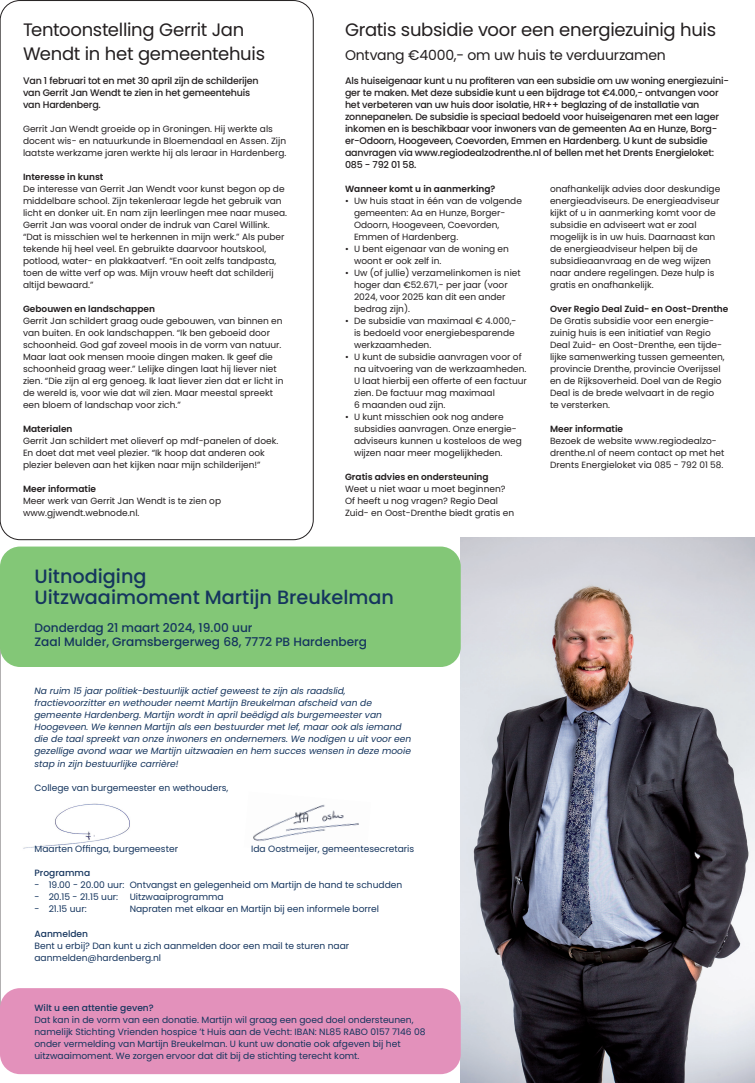
<style>
.page{position:relative;width:755px;height:1083px;background:#fff}
.page>*{position:absolute;margin:0;border:0;box-sizing:border-box;transform-origin:0 0}
.t1{font:500 19.2px/21.2px "Poppins";color:#15355e}
.t2{font:18px/24px "Poppins";letter-spacing:-.015em;color:#231f20}
.t3{font:14px "Poppins";letter-spacing:-.015em;color:#231f20}
.t4{font:500 12.1px/14.2px "Poppins";color:#15355e}
.t5{font:500 9.5px/12px "Poppins";letter-spacing:-.02em;color:#231f20}
.t6{font:9.1px/12.1px "Poppins";color:#15355e}
.t7{font:italic 9.1px/12.1px "Poppins";color:#15355e}
.t8{font:500 9.1px "Poppins";color:#15355e}
.t9{font:9px/12px "Poppins";color:#231f20}
.t10{font:600 9px "Poppins";color:#231f20}
</style>
<div class="page">
<svg style="left:0;top:651px;width:1px;height:409px"></svg>
<img style="left:460px;top:538px;width:294px;height:545px">
<img style="left:253px;top:804px;width:106px;height:37px">
<img style="left:23px;top:803px;width:107px;height:46px">
<div style="left:0;top:546px;width:460px;height:121px;background:#83c777;border-radius:20px"></div>
<div style="left:0;top:988px;width:460px;height:86px;background:#e391bb;border-radius:20px"></div>
<h2 class="t2" style="left:23px;top:18px;width:243px">Tentoonstelling Gerrit Jan<br>Wendt in het gemeentehuis</h2>
<p class="t5" style="left:23px;top:75px;width:237px">Van 1 februari tot en met 30 april zijn de schilderijen van Gerrit Jan Wendt te zien in het gemeentehuis van Hardenberg.</p>
<p class="t9" style="left:23px;top:123px;width:265px">Gerrit Jan Wendt groeide op in Groningen. Hij werkte als docent wis- en natuurkunde in Bloemendaal en Assen. Zijn laatste werkzame jaren werkte hij als leraar in Hardenberg.</p>
<p class="t10" style="left:23px;top:172px;width:82px">Interesse in kunst</p>
<p class="t9" style="left:23px;top:183px;width:265px">De interesse van Gerrit Jan Wendt voor kunst begon op de middelbare school. Zijn tekenleraar legde het gebruik van licht en donker uit. En nam zijn leerlingen mee naar musea.<br>Gerrit Jan was vooral onder de indruk van Carel Willink. “Dat is misschien wel te herkennen in mijn werk.” Als puber tekende hij heel veel. En gebruikte daarvoor houtskool, potlood, water- en plakkaatverf. “En ooit zelfs tandpasta, toen de witte verf op was. Mijn vrouw heeft dat schilderij altijd bewaard.”</p>
<p class="t10" style="left:23px;top:304px;width:133px">Gebouwen en landschappen</p>
<p class="t9" style="left:23px;top:315px;width:262px">Gerrit Jan schildert graag oude gebouwen, van binnen en van buiten. En ook landschappen. “Ik ben geboeid door schoonheid. God gaf zoveel moois in de vorm van natuur.<br>Maar laat ook mensen mooie dingen maken. Ik geef die schoonheid graag weer.” Lelijke dingen laat hij liever niet zien. “Die zijn al erg genoeg. Ik laat liever zien dat er licht in de wereld is, voor wie dat wil zien. Maar meestal spreekt een bloem of landschap voor zich.”</p>
<p class="t10" style="left:23px;top:424px;width:51px">Materialen</p>
<p class="t9" style="left:23px;top:435px;width:256px">Gerrit Jan schildert met olieverf op mdf-panelen of doek.<br>En doet dat met veel plezier. “Ik hoop dat anderen ook plezier beleven aan het kijken naar mijn schilderijen!”</p>
<p class="t10" style="left:23px;top:484px;width:74px">Meer informatie</p>
<p class="t9" style="left:23px;top:495px;width:199px">Meer werk van Gerrit Jan Wendt is te zien op www.gjwendt.webnode.nl.</p>
<h2 class="t2" style="left:345px;top:18px;width:372px">Gratis subsidie voor een energiezuinig huis</h2>
<h3 class="t3" style="left:345px;top:47px;width:322px">Ontvang €4000,- om uw huis te verduurzamen</h3>
<p class="t5" style="left:345px;top:75px;width:385px">Als huiseigenaar kunt u nu profiteren van een subsidie om uw woning energiezuini&shy;ger te maken. Met deze subsidie kunt u een bijdrage tot €4.000,- ontvangen voor het verbeteren van uw huis door isolatie, HR++ beglazing of de installatie van zonnepanelen. De subsidie is speciaal bedoeld voor huiseigenaren met een lager inkomen en is beschikbaar voor inwoners van de gemeenten Aa en Hunze, Borg&shy;er-Odoorn, Hoogeveen, Coevorden, Emmen en Hardenberg. U kunt de subsidie aanvragen via www.regiodealzodrenthe.nl of bellen met het Drents Energieloket:<br>085 - 792 01 58.</p>
<p class="t10" style="left:345px;top:184px;width:152px">Wanneer komt u in aanmerking?</p>
<p class="t9" style="left:354px;top:195px;width:169px;text-indent:-9px">• Uw huis staat in één van de volgende gemeenten: Aa en Hunze, Borger-<br>Odoorn, Hoogeveen, Coevorden,<br>Emmen of Hardenberg.</p>
<p class="t9" style="left:354px;top:243px;width:156px;text-indent:-9px">• U bent eigenaar van de woning en woont er ook zelf in.</p>
<p class="t9" style="left:354px;top:267px;width:168px;text-indent:-9px">• Uw (of jullie) verzamelinkomen is niet hoger dan €52.671,- per jaar (voor<br>2024, voor 2025 kan dit een ander bedrag zijn).</p>
<p class="t9" style="left:354px;top:315px;width:164px;text-indent:-9px">• De subsidie van maximaal € 4.000,- is bedoeld voor energiebesparende werkzaamheden.</p>
<p class="t9" style="left:354px;top:351px;width:174px;text-indent:-9px">• U kunt de subsidie aanvragen voor of na uitvoering van de werkzaamheden.<br>U laat hierbij een offerte of een factuur zien. De factuur mag maximaal<br>6 maanden oud zijn.</p>
<p class="t9" style="left:354px;top:411px;width:169px;text-indent:-9px">• U kunt misschien ook nog andere subsidies aanvragen. Onze energie&shy;adviseurs kunnen u kosteloos de weg wijzen naar meer mogelijkheden.</p>
<p class="t10" style="left:345px;top:472px;width:145px">Gratis advies en ondersteuning</p>
<p class="t9" style="left:345px;top:483px;width:170px">Weet u niet waar u moet beginnen?<br>Of heeft u nog vragen? Regio Deal<br>Zuid- en Oost-Drenthe biedt gratis en</p>
<p class="t9" style="left:549px;top:183px;width:172px">onafhankelijk advies door deskundige energieadviseurs. De energieadviseur kijkt of u in aanmerking komt voor de subsidie en adviseert wat er zoal mogelijk is in uw huis. Daarnaast kan de energieadviseur helpen bij de subsidieaanvraag en de weg wijzen naar andere regelingen. Deze hulp is gratis en onafhankelijk.</p>
<p class="t10" style="left:549px;top:304px;width:180px">Over Regio Deal Zuid- en Oost-Drenthe</p>
<p class="t9" style="left:549px;top:315px;width:176px">De Gratis subsidie voor een energie&shy;zuinig huis is een initiatief van Regio Deal Zuid- en Oost-Drenthe, een tijde&shy;lijke samenwerking tussen gemeenten, provincie Drenthe, provincie Overijssel en de Rijksoverheid. Doel van de Regio Deal is de brede welvaart in de regio te versterken.</p>
<p class="t10" style="left:549px;top:424px;width:74px">Meer informatie</p>
<p class="t9" style="left:549px;top:435px;width:176px">Bezoek de website www.regiodealzo&shy;drenthe.nl of neem contact op met het<br>Drents Energieloket via 085 - 792 01 58.</p>
<h1 class="t1" style="left:34px;top:565px;width:361px">Uitnodiging<br>Uitzwaaimoment Martijn Breukelman</h1>
<h3 class="t4" style="left:34px;top:621px;width:334px">Donderdag 21 maart 2024, 19.00 uur<br>Zaal Mulder, Gramsbergerweg 68, 7772 PB Hardenberg</h3>
<p class="t7" style="left:34px;top:684px;width:378px">Na ruim 15 jaar politiek-bestuurlijk actief geweest te zijn als raadslid, fractievoorzitter en wethouder neemt Martijn Breukelman afscheid van de gemeente Hardenberg. Martijn wordt in april beëdigd als burgemeester van Hoogeveen. We kennen Martijn als een bestuurder met lef, maar ook als iemand die de taal spreekt van onze inwoners en ondernemers. We nodigen u uit voor een gezellige avond waar we Martijn uitzwaaien en hem succes wensen in deze mooie stap in zijn bestuurlijke carrière!</p>
<p class="t6" style="left:34px;top:782px;width:195px">College van burgemeester en wethouders,</p>
<p class="t6" style="left:34px;top:842px;width:145px">Maarten Offinga, burgemeester</p>
<p class="t6" style="left:251px;top:842px;width:164px">Ida Oostmeijer, gemeentesecretaris</p>
<p class="t8" style="left:34px;top:867px;width:57px">Programma</p>
<p class="t6" style="left:34px;top:879px;width:369px">- 19.00 - 20.00 uur: Ontvangst en gelegenheid om Martijn de hand te schudden</p>
<p class="t6" style="left:34px;top:891px;width:85px">- 20.15 - 21.15 uur:</p>
<p class="t6" style="left:130px;top:891px;width:95px">Uitzwaaiprogramma</p>
<p class="t6" style="left:34px;top:903px;width:54px">- 21.15 uur:</p>
<p class="t6" style="left:130px;top:903px;width:251px">Napraten met elkaar en Martijn bij een informele borrel</p>
<p class="t8" style="left:34px;top:928px;width:55px">Aanmelden</p>
<p class="t6" style="left:34px;top:939px;width:316px">Bent u erbij? Dan kunt u zich aanmelden door een mail te sturen naar aanmelden@hardenberg.nl</p>
<p class="t8" style="left:34px;top:1002px;width:121px">Wilt u een attentie geven?</p>
<p class="t6" style="left:34px;top:1014px;width:392px">Dat kan in de vorm van een donatie. Martijn wil graag een goed doel ondersteunen, namelijk Stichting Vrienden hospice ’t Huis aan de Vecht: IBAN: NL85 RABO 0157 7146 08 onder vermelding van Martijn Breukelman. U kunt uw donatie ook afgeven bij het uitzwaaimoment. We zorgen ervoor dat dit bij de stichting terecht komt.</p>
</div>
